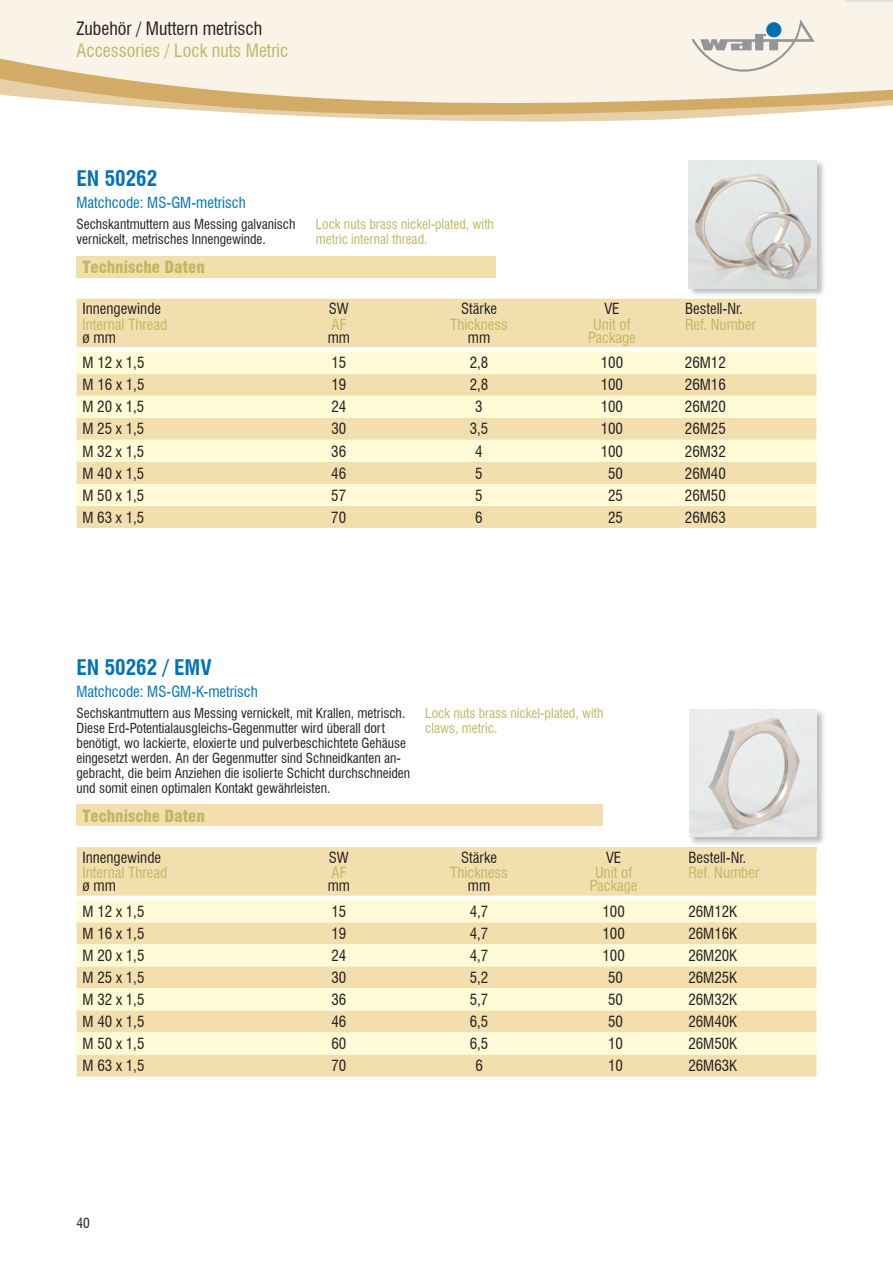
<style>
.page{position:relative;width:893px;height:1263px;background:#fff}
.page>*{position:absolute;margin:0;border:0;box-sizing:border-box;transform-origin:0 0}
.t1{font:700 condensed 21px "Swiss 721 BT";color:#0072bc}
.t2{font:condensed 18px "Swiss 721 BT";color:#c0b764}
.t3{font:condensed 18px "Swiss 721 BT";color:#231f20}
.t4{font:900 condensed 16.5px "Swiss 721 BT";color:#c0b764}
.t5{font:condensed 15px "Swiss 721 BT";color:#231f20}
.t6{font:condensed 15px "Swiss 721 BT";color:#c0b764}
.t7{font:condensed 15px "Swiss 721 BT";color:#0072bc}
.t8{font:condensed 13.5px/15px "Swiss 721 BT";color:#231f20}
.t9{font:condensed 13.5px/15px "Swiss 721 BT";color:#c0b764}
</style>
<div class="page">
<div style="left:0;top:0;width:893px;height:8px;background:#f9f3e8"></div>
<svg style="left:0;top:8px;width:893px;height:114px;background:#f3e8d5"></svg>
<svg style="left:691px;top:19px;width:124px;height:53px;background:#e0ded8"></svg>
<hr style="left:845px;top:0;width:48px;height:1px;background:#e3e1dd">
<img style="left:688px;top:160px;width:136px;height:142px">
<img style="left:689px;top:161px;width:127px;height:127px">
<div style="left:77px;top:299px;width:739px;height:229px;background:#f3dfae"></div>
<svg style="left:77px;top:347px;width:739px;height:5px"></svg>
<svg style="left:77px;top:352px;width:739px;height:154px;background:#f9efc5"></svg>
<div style="left:77px;top:256px;width:419px;height:21px;background:#f3dfae"></div>
<div style="left:77px;top:847px;width:739px;height:229px;background:#f3dfae"></div>
<svg style="left:77px;top:896px;width:739px;height:4px"></svg>
<svg style="left:77px;top:900px;width:739px;height:154px;background:#f9efc5"></svg>
<div style="left:77px;top:805px;width:526px;height:21px;background:#f3dfae"></div>
<img style="left:691px;top:711px;width:133px;height:139px">
<img style="left:689px;top:847px;width:127px;height:3px">
<img style="left:689px;top:709px;width:128px;height:128px">
<h2 class="t3" style="left:77px;top:18px;width:187px">Zubehör / Muttern metrisch</h2>
<h2 class="t2" style="left:77px;top:39px;width:213px">Accessories / Lock nuts Metric</h2>
<h1 class="t1" style="left:77px;top:166px;width:82px">EN 50262</h1>
<p class="t8" style="left:77px;top:217px;width:220px">Sechskantmuttern aus Messing galvanisch vernickelt, metrisches Innengewinde.</p>
<p class="t9" style="left:316px;top:217px;width:180px">Lock nuts brass nickel-plated, with metric internal thread.</p>
<p class="t4" style="left:83px;top:257px;width:124px">Technische Daten</p>
<p class="t7" style="left:77px;top:194px;width:171px">Matchcode: MS-GM-metrisch</p>
<p class="t5" style="left:83px;top:300px;width:80px">Innengewinde</p>
<p class="t5" style="left:329px;top:300px;width:21px">SW</p>
<p class="t5" style="left:461px;top:300px;width:37px">Stärke</p>
<p class="t5" style="left:604px;top:300px;width:17px">VE</p>
<p class="t5" style="left:685px;top:300px;width:59px">Bestell-Nr.</p>
<p class="t6" style="left:83px;top:315px;width:86px">Internal Thread</p>
<p class="t6" style="left:331px;top:315px;width:16px">AF</p>
<p class="t6" style="left:450px;top:315px;width:59px">Thickness</p>
<p class="t6" style="left:593px;top:315px;width:39px">Unit of</p>
<p class="t6" style="left:685px;top:315px;width:73px">Ref. Number</p>
<p class="t5" style="left:83px;top:328px;width:35px">ø mm</p>
<p class="t5" style="left:328px;top:328px;width:24px">mm</p>
<p class="t5" style="left:468px;top:328px;width:24px">mm</p>
<p class="t6" style="left:588px;top:328px;width:49px">Package</p>
<p class="t5" style="left:83px;top:354px;width:63px">M 12 x 1,5</p>
<p class="t5" style="left:331px;top:354px;width:16px">15</p>
<p class="t5" style="left:470px;top:354px;width:20px">2,8</p>
<p class="t5" style="left:601px;top:354px;width:24px">100</p>
<p class="t5" style="left:685px;top:354px;width:42px">26M12</p>
<p class="t5" style="left:83px;top:376px;width:63px">M 16 x 1,5</p>
<p class="t5" style="left:331px;top:376px;width:16px">19</p>
<p class="t5" style="left:470px;top:376px;width:20px">2,8</p>
<p class="t5" style="left:601px;top:376px;width:24px">100</p>
<p class="t5" style="left:685px;top:376px;width:42px">26M16</p>
<p class="t5" style="left:83px;top:398px;width:63px">M 20 x 1,5</p>
<p class="t5" style="left:331px;top:398px;width:16px">24</p>
<p class="t5" style="left:475px;top:398px;width:9px">3</p>
<p class="t5" style="left:601px;top:398px;width:24px">100</p>
<p class="t5" style="left:685px;top:398px;width:42px">26M20</p>
<p class="t5" style="left:82px;top:420px;width:63px">M 25 x 1,5</p>
<p class="t5" style="left:331px;top:420px;width:16px">30</p>
<p class="t5" style="left:470px;top:420px;width:20px">3,5</p>
<p class="t5" style="left:601px;top:420px;width:24px">100</p>
<p class="t5" style="left:685px;top:420px;width:42px">26M25</p>
<p class="t5" style="left:82px;top:442px;width:63px">M 32 x 1,5</p>
<p class="t5" style="left:331px;top:442px;width:16px">36</p>
<p class="t5" style="left:475px;top:442px;width:9px">4</p>
<p class="t5" style="left:601px;top:442px;width:24px">100</p>
<p class="t5" style="left:685px;top:442px;width:42px">26M32</p>
<p class="t5" style="left:82px;top:464px;width:63px">M 40 x 1,5</p>
<p class="t5" style="left:331px;top:464px;width:16px">46</p>
<p class="t5" style="left:475px;top:464px;width:9px">5</p>
<p class="t5" style="left:608px;top:464px;width:16px">50</p>
<p class="t5" style="left:685px;top:464px;width:42px">26M40</p>
<p class="t5" style="left:82px;top:486px;width:63px">M 50 x 1,5</p>
<p class="t5" style="left:331px;top:486px;width:16px">57</p>
<p class="t5" style="left:475px;top:486px;width:9px">5</p>
<p class="t5" style="left:608px;top:486px;width:16px">25</p>
<p class="t5" style="left:685px;top:486px;width:42px">26M50</p>
<p class="t5" style="left:82px;top:508px;width:63px">M 63 x 1,5</p>
<p class="t5" style="left:331px;top:508px;width:16px">70</p>
<p class="t5" style="left:475px;top:508px;width:9px">6</p>
<p class="t5" style="left:608px;top:508px;width:16px">25</p>
<p class="t5" style="left:685px;top:508px;width:42px">26M63</p>
<h1 class="t1" style="left:77px;top:655px;width:137px">EN 50262 / EMV</h1>
<p class="t8" style="left:77px;top:706px;width:335px">Sechskantmuttern aus Messing vernickelt, mit Krallen, metrisch.<br>Diese Erd-Potentialausgleichs-Gegenmutter wird überall dort benötigt, wo lackierte, eloxierte und pulverbeschichtete Gehäuse eingesetzt werden. An der Gegenmutter sind Schneidkanten an&shy;gebracht, die beim Anziehen die isolierte Schicht durchschneiden und somit einen optimalen Kontakt gewährleisten.</p>
<p class="t9" style="left:425px;top:706px;width:180px">Lock nuts brass nickel-plated, with claws, metric.</p>
<p class="t4" style="left:83px;top:806px;width:124px">Technische Daten</p>
<p class="t7" style="left:77px;top:683px;width:183px">Matchcode: MS-GM-K-metrisch</p>
<p class="t5" style="left:83px;top:848px;width:80px">Innengewinde</p>
<p class="t5" style="left:329px;top:848px;width:21px">SW</p>
<p class="t5" style="left:461px;top:848px;width:37px">Stärke</p>
<p class="t5" style="left:606px;top:848px;width:17px">VE</p>
<p class="t5" style="left:688px;top:848px;width:59px">Bestell-Nr.</p>
<p class="t6" style="left:83px;top:864px;width:86px">Internal Thread</p>
<p class="t6" style="left:331px;top:864px;width:16px">AF</p>
<p class="t6" style="left:450px;top:864px;width:59px">Thickness</p>
<p class="t6" style="left:595px;top:864px;width:39px">Unit of</p>
<p class="t6" style="left:688px;top:864px;width:73px">Ref. Number</p>
<p class="t5" style="left:83px;top:877px;width:35px">ø mm</p>
<p class="t5" style="left:328px;top:877px;width:24px">mm</p>
<p class="t5" style="left:468px;top:877px;width:24px">mm</p>
<p class="t6" style="left:590px;top:877px;width:49px">Package</p>
<p class="t5" style="left:83px;top:902px;width:63px">M 12 x 1,5</p>
<p class="t5" style="left:331px;top:902px;width:16px">15</p>
<p class="t5" style="left:470px;top:902px;width:20px">4,7</p>
<p class="t5" style="left:602px;top:902px;width:24px">100</p>
<p class="t5" style="left:688px;top:902px;width:51px">26M12K</p>
<p class="t5" style="left:83px;top:924px;width:63px">M 16 x 1,5</p>
<p class="t5" style="left:331px;top:924px;width:16px">19</p>
<p class="t5" style="left:470px;top:924px;width:20px">4,7</p>
<p class="t5" style="left:602px;top:924px;width:24px">100</p>
<p class="t5" style="left:688px;top:924px;width:51px">26M16K</p>
<p class="t5" style="left:83px;top:946px;width:63px">M 20 x 1,5</p>
<p class="t5" style="left:331px;top:946px;width:16px">24</p>
<p class="t5" style="left:470px;top:946px;width:20px">4,7</p>
<p class="t5" style="left:602px;top:946px;width:24px">100</p>
<p class="t5" style="left:688px;top:946px;width:51px">26M20K</p>
<p class="t5" style="left:83px;top:968px;width:63px">M 25 x 1,5</p>
<p class="t5" style="left:331px;top:968px;width:16px">30</p>
<p class="t5" style="left:470px;top:968px;width:20px">5,2</p>
<p class="t5" style="left:608px;top:968px;width:16px">50</p>
<p class="t5" style="left:688px;top:968px;width:51px">26M25K</p>
<p class="t5" style="left:83px;top:991px;width:63px">M 32 x 1,5</p>
<p class="t5" style="left:331px;top:991px;width:16px">36</p>
<p class="t5" style="left:470px;top:991px;width:20px">5,7</p>
<p class="t5" style="left:608px;top:991px;width:16px">50</p>
<p class="t5" style="left:688px;top:991px;width:51px">26M32K</p>
<p class="t5" style="left:83px;top:1013px;width:63px">M 40 x 1,5</p>
<p class="t5" style="left:331px;top:1013px;width:16px">46</p>
<p class="t5" style="left:470px;top:1013px;width:20px">6,5</p>
<p class="t5" style="left:608px;top:1013px;width:16px">50</p>
<p class="t5" style="left:688px;top:1013px;width:51px">26M40K</p>
<p class="t5" style="left:83px;top:1035px;width:63px">M 50 x 1,5</p>
<p class="t5" style="left:331px;top:1035px;width:16px">60</p>
<p class="t5" style="left:470px;top:1035px;width:20px">6,5</p>
<p class="t5" style="left:608px;top:1035px;width:16px">10</p>
<p class="t5" style="left:688px;top:1035px;width:51px">26M50K</p>
<p class="t5" style="left:83px;top:1057px;width:63px">M 63 x 1,5</p>
<p class="t5" style="left:331px;top:1057px;width:16px">70</p>
<p class="t5" style="left:475px;top:1057px;width:9px">6</p>
<p class="t5" style="left:608px;top:1057px;width:16px">10</p>
<p class="t5" style="left:688px;top:1057px;width:51px">26M63K</p>
<p class="t8" style="left:77px;top:1215px;width:15px">40</p>
</div>
